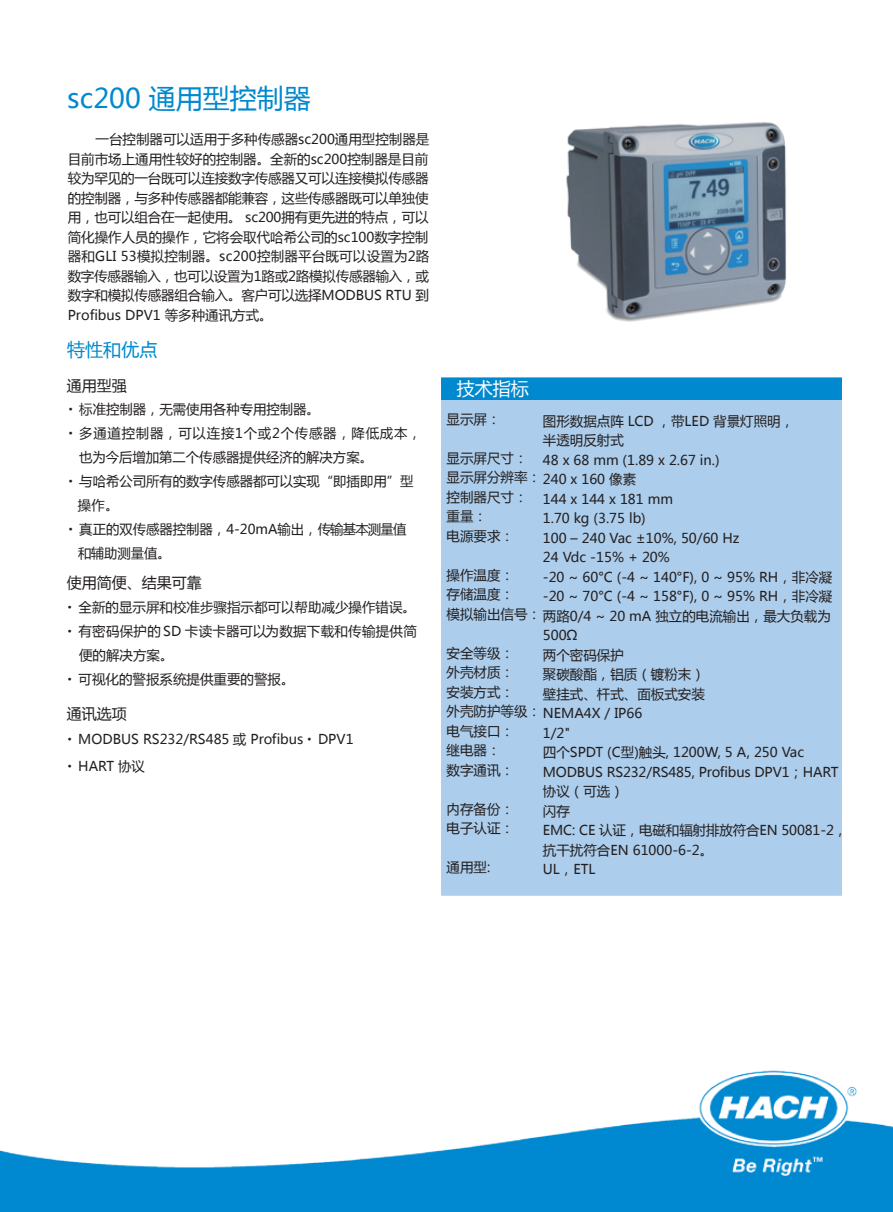
<style>
.page{position:relative;width:893px;height:1212px;background:#fff}
.page>*{position:absolute;margin:0;border:0;box-sizing:border-box;transform-origin:0 0}
.t1{font:27px "Microsoft Ya Hei";color:#0089cf}
.t2{font:18px "Microsoft Ya Hei";color:#0089cf}
.t3{font:18px "Microsoft Ya Hei";color:#fff}
.t4{font:15px "Microsoft Ya Hei";color:#231f20}
.t5{font:13.5px/19.5px "Microsoft Ya Hei";color:#231f20}
.t6{font:13.5px/24px "Microsoft Ya Hei";letter-spacing:.02em;color:#231f20}
</style>
<div class="page">
<img style="left:0;top:1070px;width:893px;height:142px">
<div style="left:441px;top:377px;width:401px;height:23px;background:#0089cf"></div>
<div style="left:441px;top:400px;width:401px;height:496px;background:#accdeb"></div>
<img style="left:566px;top:122px;width:220px;height:200px">
<h1 class="t1" style="left:67px;top:80px;width:245px">sc200 通用型控制器</h1>
<p class="t5" style="left:68px;top:129px;width:363px;text-align:justify;text-indent:28px">一台控制器可以适用于多种传感器sc200通用型控制器是目前市场上通用性较好的控制器。全新的sc200控制器是目前较为罕见的一台既可以连接数字传感器又可以连接模拟传感器的控制器，与多种传感器都能兼容，这些传感器既可以单独使用，也可以组合在一起使用。 sc200拥有更先进的特点，可以简化操作人员的操作，它将会取代哈希公司的sc100数字控制器和GLI 53模拟控制器。sc200控制器平台既可以设置为2路数字传感器输入，也可以设置为1路或2路模拟传感器输入，或数字和模拟传感器组合输入。客户可以选择MODBUS RTU 到Profibus DPV1 等多种通讯方式。</p>
<h2 class="t2" style="left:67px;top:337px;width:91px">特性和优点</h2>
<p class="t4" style="left:67px;top:375px;width:61px">通用型强</p>
<p class="t5" style="left:69px;top:399px;width:253px"><sup>●</sup> 标准控制器，无需使用各种专用控制器。</p>
<p class="t5" style="left:79px;top:421px;width:344px;line-height:24px;text-indent:-10px"><sup>●</sup> 多通道控制器，可以连接1个或2个传感器，降低成本，也为今后增加第二个传感器提供经济的解决方案。</p>
<p class="t5" style="left:78px;top:469px;width:337px;line-height:24px;text-indent:-9px"><sup>●</sup> 与哈希公司所有的数字传感器都可以实现“即插即用”型操作。</p>
<p class="t5" style="left:78px;top:517px;width:330px;line-height:24px;text-indent:-9px"><sup>●</sup> 真正的双传感器控制器，4-20mA输出，传输基本测量值和辅助测量值。</p>
<p class="t4" style="left:67px;top:572px;width:136px">使用简便、结果可靠</p>
<p class="t5" style="left:68px;top:597px;width:350px"><sup>●</sup> 全新的显示屏和校准步骤指示都可以帮助减少操作错误。</p>
<p class="t6" style="left:79px;top:619px;width:339px;text-indent:-11px"><sup>●</sup> 有密码保护的 SD 卡读卡器可以为数据下载和传输提供简便的解决方案。</p>
<p class="t5" style="left:68px;top:669px;width:228px"><sup>●</sup> 可视化的警报系统提供重要的警报。</p>
<p class="t4" style="left:67px;top:703px;width:61px">通讯选项</p>
<p class="t5" style="left:68px;top:729px;width:287px"><sup>●</sup> MODBUS RS232/RS485 或 Profibus <sup>●</sup> DPV1</p>
<p class="t5" style="left:68px;top:756px;width:79px"><sup>●</sup> HART 协议</p>
<h2 class="t3" style="left:457px;top:376px;width:73px">技术指标</h2>
<p class="t5" style="left:446px;top:409px;width:55px">显示屏：</p>
<p class="t5" style="left:446px;top:448px;width:96px">显示屏尺寸：显示屏分辨率：控制器尺寸：重量：<br>电源要求：</p>
<p class="t5" style="left:446px;top:565px;width:96px">操作温度：<br>存储温度：<br>模拟输出信号：</p>
<p class="t5" style="left:446px;top:643px;width:96px">安全等级：<br>外壳材质：<br>安装方式：<br>外壳防护等级：电气接口：<br>继电器：<br>数字通讯：</p>
<p class="t5" style="left:446px;top:799px;width:69px">内存备份：电子认证：</p>
<p class="t5" style="left:446px;top:857px;width:45px">通用型:</p>
<p class="t5" style="left:543px;top:411px;width:306px">图形数据点阵 LCD ，带LED 背景灯照明，<br>半透明反射式<br>48 x 68 mm (1.89 x 2.67 in.)<br>240 x 160 像素<br>144 x 144 x 181 mm<br>1.70 kg (3.75 lb)<br>100 – 240 Vac ±10%, 50/60 Hz<br>24 Vdc -15% + 20%<br>-20 ~ 60°C (-4 ~ 140°F), 0 ~ 95% RH，非冷凝-20 ~ 70°C (-4 ~ 158°F), 0 ~ 95% RH，非冷凝两路0/4 ~ 20 mA 独立的电流输出，最大负载为<br>500Ω<br>两个密码保护<br>聚碳酸酯，铝质（镀粉末）<br>壁挂式、杆式、面板式安装<br>NEMA4X / IP66<br>1/2"<br>四个SPDT (C型)触头, 1200W, 5 A, 250 Vac<br>MODBUS RS232/RS485, Profibus DPV1；HART协议（可选）<br>闪存<br>EMC: CE 认证，电磁和辐射排放符合EN 50081-2，抗干扰符合EN 61000-6-2。<br>UL，ETL</p>
</div>
